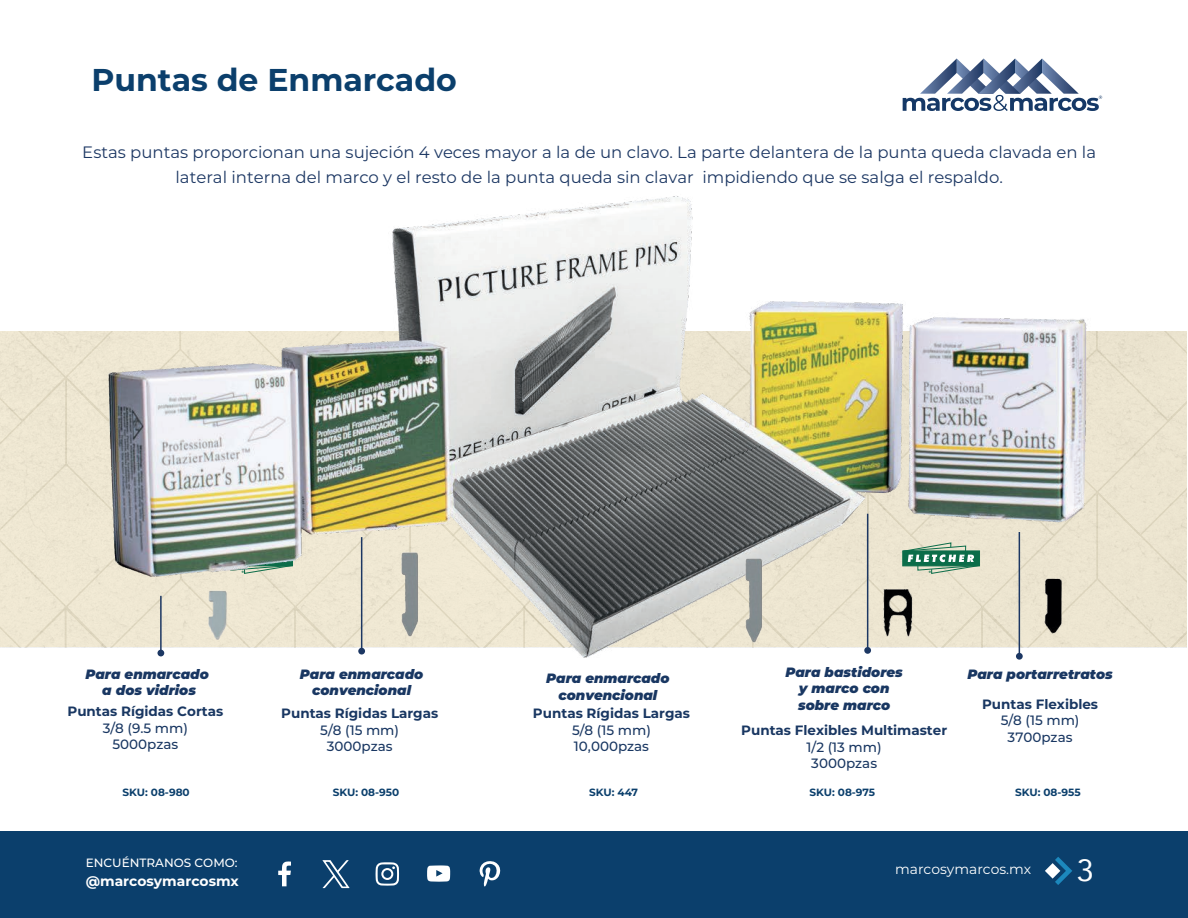
<style>
.page{position:relative;width:1188px;height:918px;background:#fff}
.page>*{position:absolute;margin:0;border:0;box-sizing:border-box;transform-origin:0 0}
.t1{font:700 31.5px "Montserrat";color:#0b3f6c}
.t2{font:30.6px "Avenir";color:#fff}
.t3{font:16.5px/25.5px "Montserrat";color:#1c3763;text-align:center}
.t4{font:700 13.95px "Montserrat";color:#fff}
.t5{font:13.95px "Montserrat";color:#fff}
.t6{font:italic 900 13.5px/16.5px "Montserrat";color:#193762;text-align:center}
.t7{font:700 13.5px "Montserrat";color:#193762}
.t8{font:500 13.5px/16.5px "Montserrat";color:#193762;text-align:center}
.t9{font:500 12px "Montserrat";color:#fff}
.t10{font:700 10.5px "Montserrat";color:#0b3f6c}
</style>
<div class="page">
<div style="left:0;top:831px;width:1188px;height:87px;background:#0b3f6c"></div>
<svg style="left:479px;top:861px;width:22px;height:26px"></svg>
<svg style="left:427px;top:865px;width:23px;height:17px"></svg>
<svg style="left:322px;top:860px;width:28px;height:28px"></svg>
<svg style="left:278px;top:861px;width:13px;height:25px"></svg>
<svg style="left:376px;top:862px;width:23px;height:24px"></svg>
<svg style="left:1045px;top:857px;width:27px;height:28px"></svg>
<svg style="left:903px;top:58px;width:199px;height:53px"></svg>
<div style="left:0;top:331px;width:77px;height:316px;background:#eee6d1"></div>
<img style="left:77px;top:196px;width:1110px;height:464px">
<img style="left:722px;top:541px;width:64px;height:110px">
<h1 class="t1" style="left:91px;top:57px;width:367px">Puntas de Enmarcado</h1>
<p class="t3" style="left:82px;top:139px;width:1015px">Estas puntas proporcionan una sujeción 4 veces mayor a la de un clavo. La parte delantera de la punta queda clavada en la lateral interna del marco y el resto de la punta queda sin clavar impidiendo que se salga el respaldo.</p>
<p class="t6" style="left:85px;top:665px;width:125px">Para enmarcado a dos vidrios</p>
<p class="t7" style="left:67px;top:702px;width:157px">Puntas Rígidas Cortas</p>
<p class="t8" style="left:103px;top:719px;width:87px">3/8 (9.5 mm)<br>5000pzas</p>
<p class="t6" style="left:785px;top:663px;width:119px">Para bastidores y marco con sobre marco</p>
<p class="t6" style="left:300px;top:665px;width:125px">Para enmarcado convencional</p>
<p class="t6" style="left:546px;top:669px;width:125px">Para enmarcado</p>
<p class="t6" style="left:967px;top:665px;width:147px">Para portarretratos</p>
<p class="t6" style="left:558px;top:686px;width:100px">convencional</p>
<p class="t7" style="left:982px;top:694px;width:118px">Puntas Flexibles</p>
<p class="t8" style="left:1001px;top:712px;width:80px">5/8 (15 mm)<br>3700pzas</p>
<p class="t7" style="left:281px;top:704px;width:159px">Puntas Rígidas Largas</p>
<p class="t8" style="left:320px;top:721px;width:80px">5/8 (15 mm)<br>3000pzas</p>
<p class="t7" style="left:533px;top:704px;width:159px">Puntas Rígidas Largas</p>
<p class="t8" style="left:572px;top:721px;width:80px;text-align:left">5/8 (15 mm)<br>10,000pzas</p>
<p class="t7" style="left:741px;top:721px;width:207px">Puntas Flexibles Multimaster</p>
<p class="t8" style="left:807px;top:738px;width:77px">1/2 (13 mm)<br>3000pzas</p>
<p class="t10" style="left:123px;top:784px;width:69px">SKU: 08-980</p>
<p class="t10" style="left:333px;top:784px;width:68px">SKU: 08-950</p>
<p class="t10" style="left:589px;top:784px;width:50px">SKU: 447</p>
<p class="t10" style="left:810px;top:784px;width:67px">SKU: 08-975</p>
<p class="t10" style="left:1015px;top:784px;width:67px">SKU: 08-955</p>
<p class="t9" style="left:86px;top:854px;width:153px">ENCUÉNTRANOS COMO:</p>
<p class="t4" style="left:86px;top:871px;width:155px">@marcosymarcosmx</p>
<p class="t5" style="left:895px;top:860px;width:138px">marcosymarcos.mx</p>
<h2 class="t2" style="left:1077px;top:846px;width:18px">3</h2>
</div>
